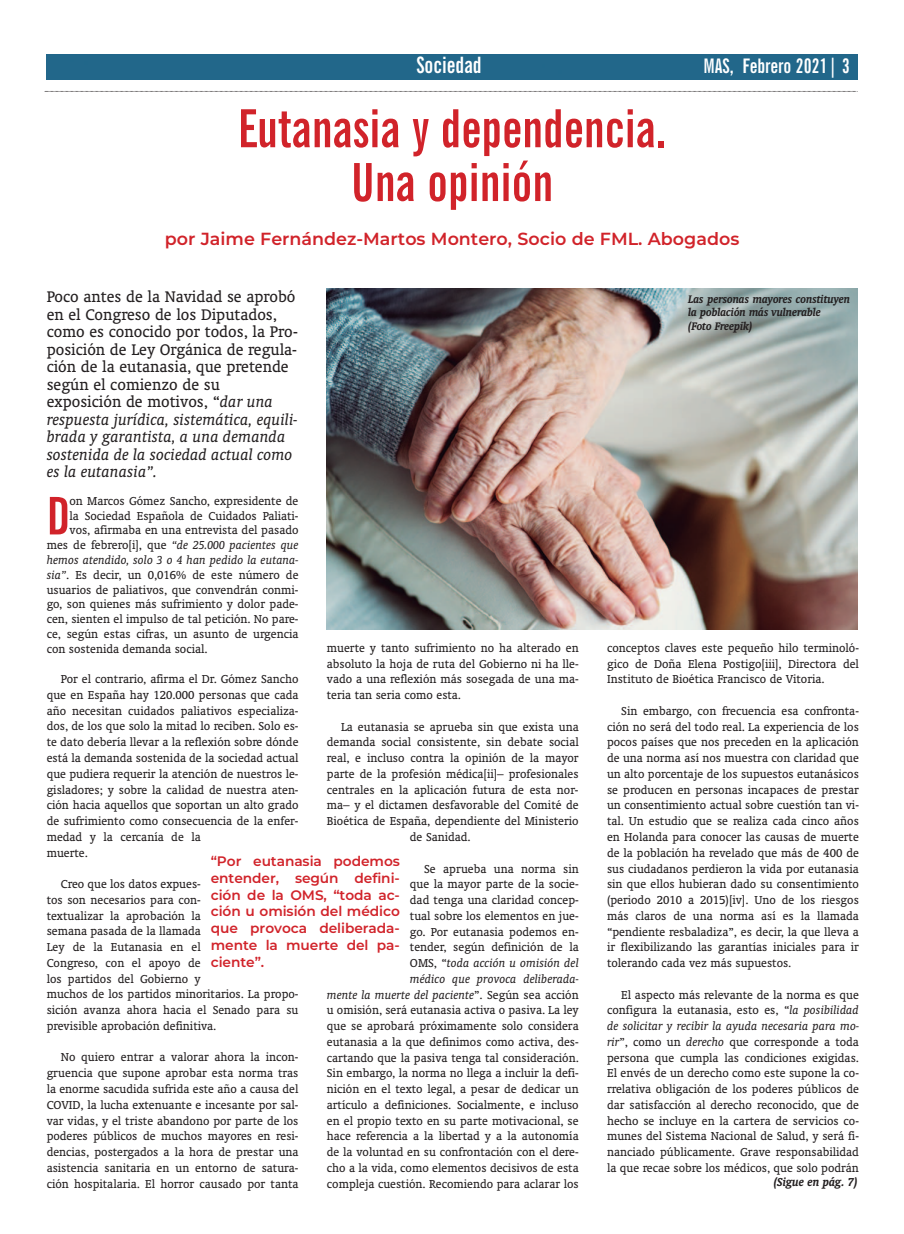
<style>
.page{position:relative;width:904px;height:1234px;background:#fff}
.page>*{position:absolute;margin:0;border:0;box-sizing:border-box;transform-origin:0 0}
.t1{font:700 extra-condensed 52.5px/53.8px "News Gothic BT";color:#d1232a;text-align:center}
.t2{font:700 extra-condensed 51.88px "News Gothic BT";color:#d1232a}
.t3{font:700 extra-condensed 22.5px "News Gothic BT";color:#fff}
.t4{font:700 extra-condensed 20px "News Gothic BT";color:#fff}
.t5{font:17.5px/17.5px "Oranda BT";color:#231f20}
.t6{font:600 17.5px "Montserrat";color:#d1232a}
.t7{font:600 13.75px/16.9px "Montserrat";letter-spacing:-.005em;color:#d1232a;text-align:justify}
.t8{font:13.12px/15.8px "Oranda BT";color:#231f20;text-align:justify}
.t9{font:italic 13.12px "Oranda BT";color:#231f20}
.t10{font:italic 700 13.12px "Oranda BT";color:#231f20}
.t11{font:italic 700 12.5px/13.1px "Oranda BT";letter-spacing:-.005em;color:#231f20}
.s1{font-style:italic}
.s2{font-style:normal}
</style>
<div class="page">
<div style="left:46px;top:54px;width:812px;height:25px;background:#22678a"></div>
<svg style="left:45px;top:91px;width:813px;height:1px"></svg>
<img style="left:327px;top:288px;width:530px;height:341px">
<p class="t3" style="left:416px;top:52px;width:67px">Sociedad</p>
<p class="t4" style="left:703px;top:55px;width:148px">MAS, Febrero 2021| 3</p>
<p class="t1" style="left:238px;top:102px;width:430px">Eutanasia y dependencia.<br>Una opinión</p>
<p class="t6" style="left:165px;top:232px;width:576px">por Jaime Fernández-Martos Montero, Socio de FML. Abogados</p>
<p class="t5" style="left:47px;top:289px;width:253px">Poco antes de la Navidad se aprobó en el Congreso de los Diputados, como es conocido por todos, la Pro&shy;posición de Ley Orgánica de regula&shy;ción de la eutanasia, que pretende según el comienzo de su exposición de motivos, “<span class="s1">dar una respuesta jurídica, sistemática, equili&shy;brada y garantista, a una demanda sostenida de la sociedad actual como es la eutanasia”.</span></p>
<p class="t2" style="left:47px;top:486px;width:25px">D</p>
<p class="t8" style="left:69px;top:494px;width:230px">on Marcos Gómez Sancho, expresidente de</p>
<p class="t8" style="left:69px;top:508px;width:230px">la Sociedad Española de Cuidados Paliati-</p>
<p class="t8" style="left:69px;top:523px;width:230px">vos, afirmaba en una entrevista del pasado</p>
<p class="t9" style="left:47px;top:540px;width:253px"><span class="s2">mes de febrero[i], que</span> “de 25.000 pacientes que</p>
<p class="t9" style="left:47px;top:555px;width:253px">hemos atendido, solo 3 o 4 han pedido la eutana-</p>
<p class="t8" style="left:47px;top:567px;width:253px"><span class="s1">sia”</span>. Es decir, un 0,016% de este número de</p>
<p class="t8" style="left:47px;top:582px;width:253px">usuarios de paliativos, que convendrán conmi-</p>
<p class="t8" style="left:47px;top:597px;width:253px">go, son quienes más sufrimiento y dolor pade-</p>
<p class="t8" style="left:47px;top:612px;width:253px">cen, sienten el impulso de tal petición. No pare-</p>
<p class="t8" style="left:47px;top:627px;width:253px">ce, según estas cifras, un asunto de urgencia</p>
<p class="t8" style="left:47px;top:641px;width:162px">con sostenida demanda social.</p>
<p class="t8" style="left:47px;top:672px;width:253px;text-align:left;text-indent:14px">Por el contrario, afirma el Dr. Gómez Sancho que en España hay 120.000 personas que cada año necesitan cuidados paliativos especializa&shy;dos, de los que solo la mitad lo reciben. Solo es&shy;te dato debería llevar a la reflexión sobre dónde está la demanda sostenida de la sociedad actual que pudiera requerir la atención de nuestros le&shy;gisladores; y sobre la calidad de nuestra aten&shy;ción hacia aquellos que soportan un alto grado de sufrimiento como consecuencia de la enfer&shy;medad y la cercanía de la<br>muerte.</p>
<p class="t8" style="left:47px;top:877px;width:253px;text-align:left;text-indent:14px">Creo que los datos expues-<br>tos son necesarios para con-<br>textualizar la aprobación la<br>semana pasada de la llamada<br>Ley de la Eutanasia en el<br>Congreso, con el apoyo de<br>los partidos del Gobierno y<br>muchos de los partidos minoritarios. La propo&shy;sición avanza ahora hacia el Senado para su previsible aprobación definitiva.</p>
<p class="t8" style="left:47px;top:1050px;width:253px;text-indent:14px">No quiero entrar a valorar ahora la incon&shy;gruencia que supone aprobar esta norma tras la enorme sacudida sufrida este año a causa del COVID, la lucha extenuante e incesante por sal&shy;var vidas, y el triste abandono por parte de los poderes públicos de muchos mayores en resi&shy;dencias, postergados a la hora de prestar una asistencia sanitaria en un entorno de satura&shy;ción hospitalaria. El horror causado por tanta</p>
<p class="t8" style="left:327px;top:641px;width:253px">muerte y tanto sufrimiento no ha alterado en absoluto la hoja de ruta del Gobierno ni ha lle&shy;vado a una reflexión más sosegada de una ma&shy;teria tan seria como esta.</p>
<p class="t8" style="left:341px;top:719px;width:239px">La eutanasia se aprueba sin que exista una</p>
<p class="t8" style="left:327px;top:735px;width:253px">demanda social consistente, sin debate social</p>
<p class="t8" style="left:327px;top:751px;width:253px">real, e incluso contra la opinión de la mayor</p>
<p class="t8" style="left:327px;top:767px;width:253px">parte de la profesión médica[ii]– profesionales</p>
<p class="t8" style="left:327px;top:782px;width:253px">centrales en la aplicación futura de esta nor-</p>
<p class="t8" style="left:327px;top:798px;width:253px">ma– y el dictamen desfavorable del Comité de</p>
<p class="t8" style="left:327px;top:814px;width:253px">Bioética de España, dependiente del Ministerio</p>
<p class="t8" style="left:410px;top:830px;width:62px">de Sanidad.</p>
<p class="t8" style="left:327px;top:861px;width:253px;text-align:right">Se aprueba una norma sin<br>que la mayor parte de la socie-<br>dad tenga una claridad concep-<br>tual sobre los elementos en jue-<br>go. Por eutanasia podemos en-<br>tender, según definición de la<br>OMS, “<span class="s1">toda acción u omisión del<br>médico que provoca deliberada-<br>mente la muerte del paciente</span>”. Según sea acción u omisión, será eutanasia activa o pasiva. La ley que se aprobará próximamente solo considera eutanasia a la que definimos como activa, des&shy;cartando que la pasiva tenga tal consideración.<br>Sin embargo, la norma no llega a incluir la defi&shy;nición en el texto legal, a pesar de dedicar un artículo a definiciones. Socialmente, e incluso en el propio texto en su parte motivacional, se hace referencia a la libertad y a la autonomía de la voluntad en su confrontación con el dere&shy;cho a la vida, como elementos decisivos de esta compleja cuestión. Recomiendo para aclarar los</p>
<p class="t7" style="left:211px;top:853px;width:191px">“Por eutanasia podemos entender, según defini&shy;ción de la OMS, “toda ac&shy;ción u omisión del médico que provoca deliberada&shy;mente la muerte del pa&shy;ciente”.</p>
<p class="t11" style="left:688px;top:292px;width:163px">Las personas mayores constituyen la población más vulnerable<br>(Foto Freepik)</p>
<p class="t8" style="left:607px;top:641px;width:253px">conceptos claves este pequeño hilo terminoló&shy;gico de Doña Elena Postigo[iii], Directora del Instituto de Bioética Francisco de Vitoria.</p>
<p class="t8" style="left:607px;top:704px;width:253px;text-indent:14px">Sin embargo, con frecuencia esa confronta&shy;ción no será del todo real. La experiencia de los pocos países que nos preceden en la aplicación de una norma así nos muestra con claridad que un alto porcentaje de los supuestos eutanásicos se producen en personas incapaces de prestar un consentimiento actual sobre cuestión tan vi&shy;tal. Un estudio que se realiza cada cinco años en Holanda para conocer las causas de muerte de la población ha revelado que más de 400 de sus ciudadanos perdieron la vida por eutanasia sin que ellos hubieran dado su consentimiento (periodo 2010 a 2015)[iv]. Uno de los riesgos más claros de una norma así es la llamada “pendiente resbaladiza”, es decir, la que lleva a ir flexibilizando las garantías iniciales para ir tolerando cada vez más supuestos.</p>
<p class="t8" style="left:607px;top:987px;width:253px;text-indent:14px">El aspecto más relevante de la norma es que configura la eutanasia, esto es, “<span class="s1">la posibilidad de solicitar y recibir la ayuda necesaria para mo&shy;rir</span>”, como un <span class="s1">derecho</span> que corresponde a toda persona que cumpla las condiciones exigidas.<br>El envés de un derecho como este supone la co&shy;rrelativa obligación de los poderes públicos de dar satisfacción al derecho reconocido, que de hecho se incluye en la cartera de servicios co&shy;munes del Sistema Nacional de Salud, y será fi&shy;nanciado públicamente. Grave responsabilidad la que recae sobre los médicos, que solo podrán</p>
<p class="t10" style="left:773px;top:1173px;width:85px">(Sigue en pág. 7)</p>
</div>
